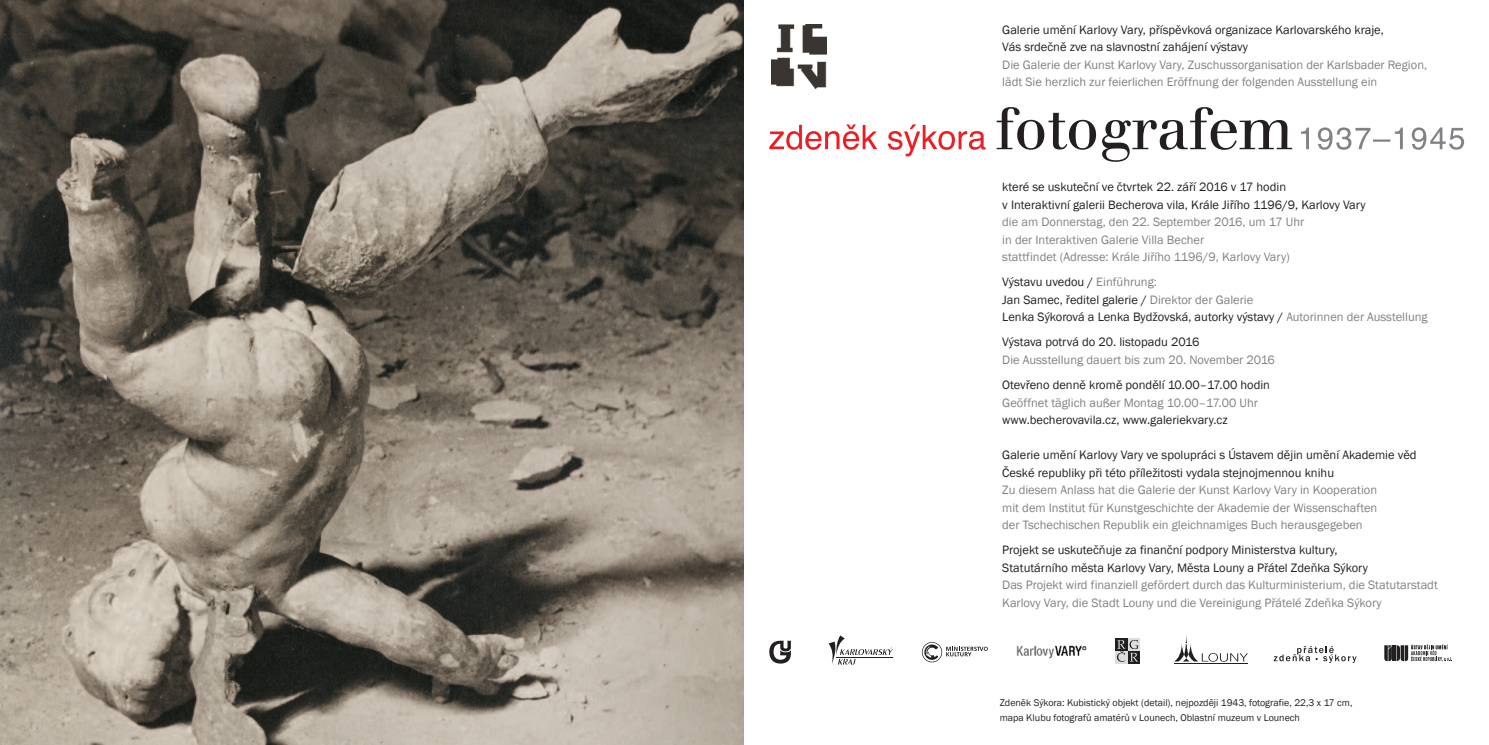
<style>
.page{position:relative;width:1489px;height:745px;background:#fff}
.page>*{position:absolute;margin:0;border:0;box-sizing:border-box;transform-origin:0 0}
.t1{font:59.12px "Walbaum Book CE";color:#231f20}
.t2{font:12.5px/17.5px "Franklin Gothic";color:#231f20}
.t3{font:12.5px/17.5px "Franklin Gothic";color:#808285}
.t4{font:10px/15px "Franklin Gothic";color:#231f20}
.s1{color:#808285}
</style>
<div class="page">
<img style="left:0;top:0;width:743px;height:744px">
<img style="left:771px;top:25px;width:55px;height:63px">
<svg style="left:769px;top:124px;width:216px;height:32px"></svg>
<svg style="left:1301px;top:127px;width:162px;height:23px"></svg>
<svg style="left:828px;top:635px;width:64px;height:29px"></svg>
<svg style="left:921px;top:642px;width:66px;height:20px"></svg>
<svg style="left:769px;top:640px;width:22px;height:23px"></svg>
<div style="left:1127px;top:637px;width:13px;height:13px;background:#dcdddf"></div>
<svg style="left:1127px;top:650px;width:13px;height:13px"></svg>
<svg style="left:1115px;top:650px;width:12px;height:13px"></svg>
<div style="left:1114px;top:637px;width:13px;height:13px;background:#231f20"></div>
<svg style="left:1116px;top:639px;width:22px;height:22px"></svg>
<img style="left:1016px;top:645px;width:71px;height:14px">
<svg style="left:1384px;top:644px;width:68px;height:17px"></svg>
<hr style="left:1173px;top:663px;width:74px;height:1px;background:#231f20">
<svg style="left:1175px;top:635px;width:72px;height:26px"></svg>
<svg style="left:1273px;top:646px;width:83px;height:16px"></svg>
<p class="t2" style="left:1002px;top:20px;width:383px">Galerie umění Karlovy Vary, příspěvková organizace Karlovarského kraje,<br>Vás srdečně zve na slavnostní zahájení výstavy</p>
<p class="t3" style="left:1002px;top:55px;width:426px">Die Galerie der Kunst Karlovy Vary, Zuschussorganisation der Karlsbader Region, lädt Sie herzlich zur feierlichen Eröffnung der folgenden Ausstellung ein</p>
<h1 class="t1" style="left:995px;top:107px;width:299px">fotografem</h1>
<p class="t2" style="left:1002px;top:178px;width:365px">které se uskuteční ve čtvrtek 22. září 2016 v 17 hodin<br>v Interaktivní galerii Becherova vila, Krále Jiřího 1196/9, Karlovy Vary</p>
<p class="t3" style="left:1002px;top:213px;width:303px">die am Donnerstag, den 22. September 2016, um 17 Uhr in der Interaktiven Galerie Villa Becher<br>stattfindet (Adresse: Krále Jiřího 1196/9, Karlovy Vary)</p>
<p class="t2" style="left:1002px;top:273px;width:427px">Výstavu uvedou / <span class="s1">Einführung:<br></span>Jan Samec, ředitel galerie / <span class="s1">Direktor der Galerie<br></span>Lenka Sýkorová a Lenka Bydžovská, autorky výstavy / <span class="s1">Autorinnen der Ausstellung</span></p>
<p class="t2" style="left:1002px;top:333px;width:199px">Výstava potrvá do 20. listopadu 2016</p>
<p class="t3" style="left:1002px;top:350px;width:274px">Die Ausstellung dauert bis zum 20. November 2016</p>
<p class="t2" style="left:1002px;top:375px;width:269px">Otevřeno denně kromě pondělí 10.00–17.00 hodin</p>
<p class="t3" style="left:1002px;top:393px;width:257px">Geöffnet täglich außer Montag 10.00–17.00 Uhr</p>
<p class="t2" style="left:1002px;top:410px;width:227px">www.becherovavila.cz, www.galeriekvary.cz</p>
<p class="t2" style="left:1002px;top:445px;width:416px">Galerie umění Karlovy Vary ve spolupráci s Ústavem dějin umění Akademie věd<br>České republiky při této příležitosti vydala stejnojmennou knihu</p>
<p class="t3" style="left:1002px;top:480px;width:376px;text-align:justify">Zu diesem Anlass hat die Galerie der Kunst Karlovy Vary in Kooperation mit dem Institut für Kunstgeschichte der Akademie der Wissenschaften der Tschechischen Republik ein gleichnamiges Buch herausgegeben</p>
<p class="t2" style="left:1002px;top:540px;width:367px">Projekt se uskutečňuje za finanční podpory Ministerstva kultury,<br>Statutárního města Karlovy Vary, Města Louny a Přátel Zdeňka Sýkory</p>
<p class="t3" style="left:1002px;top:575px;width:437px">Das Projekt wird finanziell gefördert durch das Kulturministerium, die Statutarstadt<br>Karlovy Vary, die Stadt Louny und die Vereinigung Přátelé Zdeňka Sýkory</p>
<p class="t4" style="left:999px;top:694px;width:354px">Zdeněk Sýkora: Kubistický objekt (detail), nejpozději 1943, fotografie, 22,3 x 17 cm, mapa Klubu fotografů amatérů v Lounech, Oblastní muzeum v Lounech</p>
</div>
